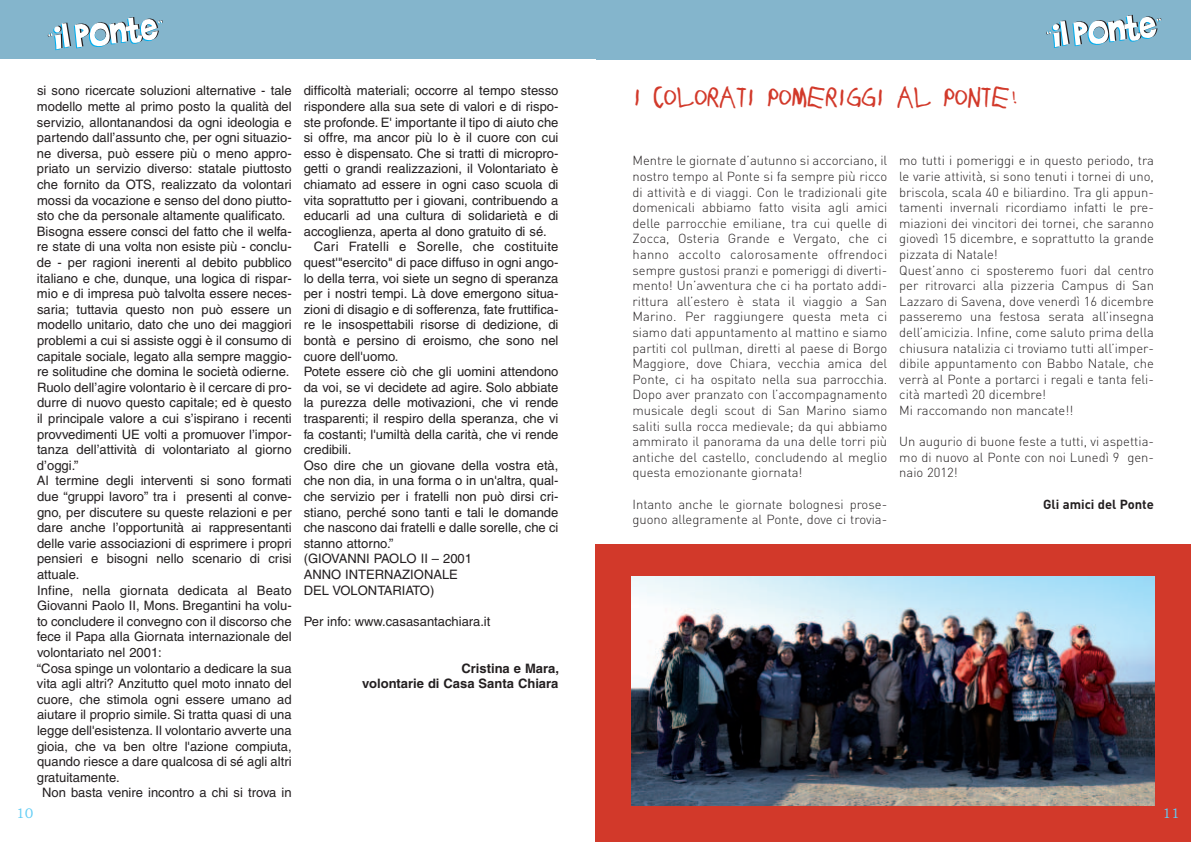
<style>
.page{position:relative;width:1191px;height:842px;background:#fff}
.page>*{position:absolute;margin:0;border:0;box-sizing:border-box;transform-origin:0 0}
.t1{font:22px "Childs Play Age Seven";letter-spacing:-.015em;color:#d2392a}
.t2{font:14px "Bookman Old Style";color:#62cdf5}
.t3{font:13px "Helvetica";color:#231f20}
.t4{font:300 13px/15.6px "DIN";color:#231f20;text-align:justify}
.t5{font:700 13px/15.6px "Helvetica";color:#231f20;text-align:right}
.t6{font:13px "Helvetica";letter-spacing:.02em;color:#231f20}
.t7{font:700 13px "DIN";color:#231f20}
</style>
<div class="page">
<div style="left:595px;top:544px;width:596px;height:298px;background:#d2392a"></div>
<div style="left:0;top:0;width:596px;height:59px;background:#84b5cc"></div>
<svg style="left:48px;top:17px;width:115px;height:33px"></svg>
<div style="left:596px;top:0;width:595px;height:59px;background:#84b5cc"></div>
<svg style="left:1046px;top:15px;width:115px;height:33px"></svg>
<img style="left:631px;top:576px;width:524px;height:230px">
<p class="t3" style="left:37px;top:86px;width:256px">si sono ricercate soluzioni alternative - tale</p>
<p class="t3" style="left:37px;top:102px;width:256px">modello mette al primo posto la qualità del</p>
<p class="t3" style="left:37px;top:117px;width:256px">servizio, allontanandosi da ogni ideologia e</p>
<p class="t3" style="left:37px;top:133px;width:256px">partendo dall’assunto che, per ogni situazio-</p>
<p class="t3" style="left:37px;top:148px;width:256px">ne diversa, può essere più o meno appro-</p>
<p class="t3" style="left:37px;top:164px;width:256px">priato un servizio diverso: statale piuttosto</p>
<p class="t3" style="left:37px;top:180px;width:256px">che fornito da OTS, realizzato da volontari</p>
<p class="t3" style="left:37px;top:195px;width:256px">mossi da vocazione e senso del dono piutto-</p>
<p class="t3" style="left:37px;top:211px;width:250px">sto che da personale altamente qualificato.</p>
<p class="t3" style="left:37px;top:226px;width:256px">Bisogna essere consci del fatto che il welfa-</p>
<p class="t3" style="left:37px;top:242px;width:256px">re state di una volta non esiste più - conclu-</p>
<p class="t3" style="left:37px;top:258px;width:256px">de - per ragioni inerenti al debito pubblico</p>
<p class="t3" style="left:37px;top:273px;width:256px">italiano e che, dunque, una logica di rispar-</p>
<p class="t3" style="left:37px;top:289px;width:256px">mio e di impresa può talvolta essere neces-</p>
<p class="t3" style="left:37px;top:304px;width:256px">saria; tuttavia questo non può essere un</p>
<p class="t3" style="left:37px;top:320px;width:256px">modello unitario, dato che uno dei maggiori</p>
<p class="t3" style="left:37px;top:336px;width:256px">problemi a cui si assiste oggi è il consumo di</p>
<p class="t3" style="left:37px;top:351px;width:256px">capitale sociale, legato alla sempre maggio-</p>
<p class="t3" style="left:37px;top:367px;width:254px">re solitudine che domina le società odierne.</p>
<p class="t3" style="left:37px;top:382px;width:256px">Ruolo dell’agire volontario è il cercare di pro-</p>
<p class="t3" style="left:37px;top:398px;width:256px">durre di nuovo questo capitale; ed è questo</p>
<p class="t3" style="left:37px;top:414px;width:256px">il principale valore a cui s’ispirano i recenti</p>
<p class="t3" style="left:37px;top:429px;width:256px">provvedimenti UE volti a promuover l’impor-</p>
<p class="t3" style="left:37px;top:445px;width:256px">tanza dell’attività di volontariato al giorno</p>
<p class="t3" style="left:37px;top:460px;width:43px">d’oggi.”</p>
<p class="t3" style="left:37px;top:476px;width:256px">Al termine degli interventi si sono formati</p>
<p class="t3" style="left:37px;top:492px;width:256px">due “gruppi lavoro” tra i presenti al conve-</p>
<p class="t3" style="left:37px;top:507px;width:256px">gno, per discutere su queste relazioni e per</p>
<p class="t3" style="left:37px;top:523px;width:256px">dare anche l’opportunità ai rappresentanti</p>
<p class="t3" style="left:37px;top:538px;width:256px">delle varie associazioni di esprimere i propri</p>
<p class="t3" style="left:37px;top:554px;width:256px">pensieri e bisogni nello scenario di crisi</p>
<p class="t3" style="left:37px;top:570px;width:44px">attuale.</p>
<p class="t3" style="left:37px;top:585px;width:256px">Infine, nella giornata dedicata al Beato</p>
<p class="t3" style="left:37px;top:601px;width:256px">Giovanni Paolo II, Mons. Bregantini ha volu-</p>
<p class="t3" style="left:37px;top:616px;width:256px">to concludere il convegno con il discorso che</p>
<p class="t3" style="left:37px;top:632px;width:256px">fece il Papa alla Giornata internazionale del</p>
<p class="t3" style="left:37px;top:648px;width:126px">volontariato nel 2001:</p>
<p class="t3" style="left:37px;top:663px;width:256px">“Cosa spinge un volontario a dedicare la sua</p>
<p class="t3" style="left:37px;top:679px;width:256px">vita agli altri? Anzitutto quel moto innato del</p>
<p class="t3" style="left:37px;top:694px;width:256px">cuore, che stimola ogni essere umano ad</p>
<p class="t3" style="left:37px;top:710px;width:256px">aiutare il proprio simile. Si tratta quasi di una</p>
<p class="t3" style="left:37px;top:726px;width:256px">legge dell'esistenza. Il volontario avverte una</p>
<p class="t3" style="left:37px;top:741px;width:256px">gioia, che va ben oltre l'azione compiuta,</p>
<p class="t3" style="left:37px;top:757px;width:256px">quando riesce a dare qualcosa di sé agli altri</p>
<p class="t3" style="left:37px;top:772px;width:84px">gratuitamente.</p>
<p class="t3" style="left:42px;top:788px;width:251px">Non basta venire incontro a chi si trova in</p>
<p class="t3" style="left:304px;top:86px;width:256px">difficoltà materiali; occorre al tempo stesso</p>
<p class="t3" style="left:304px;top:102px;width:256px">rispondere alla sua sete di valori e di rispo-</p>
<p class="t3" style="left:304px;top:117px;width:256px">ste profonde. E' importante il tipo di aiuto che</p>
<p class="t3" style="left:304px;top:133px;width:256px">si offre, ma ancor più lo è il cuore con cui</p>
<p class="t3" style="left:304px;top:148px;width:256px">esso è dispensato. Che si tratti di micropro-</p>
<p class="t3" style="left:304px;top:164px;width:256px">getti o grandi realizzazioni, il Volontariato è</p>
<p class="t3" style="left:304px;top:180px;width:256px">chiamato ad essere in ogni caso scuola di</p>
<p class="t3" style="left:304px;top:195px;width:256px">vita soprattutto per i giovani, contribuendo a</p>
<p class="t3" style="left:304px;top:211px;width:256px">educarli ad una cultura di solidarietà e di</p>
<p class="t3" style="left:304px;top:226px;width:245px">accoglienza, aperta al dono gratuito di sé.</p>
<p class="t6" style="left:314px;top:242px;width:246px">Cari Fratelli e Sorelle, che costituite</p>
<p class="t3" style="left:304px;top:258px;width:256px">quest'"esercito" di pace diffuso in ogni ango-</p>
<p class="t3" style="left:304px;top:273px;width:256px">lo della terra, voi siete un segno di speranza</p>
<p class="t3" style="left:304px;top:289px;width:256px">per i nostri tempi. Là dove emergono situa-</p>
<p class="t3" style="left:304px;top:304px;width:256px">zioni di disagio e di sofferenza, fate fruttifica-</p>
<p class="t3" style="left:304px;top:320px;width:256px">re le insospettabili risorse di dedizione, di</p>
<p class="t3" style="left:304px;top:336px;width:256px">bontà e persino di eroismo, che sono nel</p>
<p class="t3" style="left:304px;top:351px;width:96px">cuore dell'uomo.</p>
<p class="t3" style="left:304px;top:367px;width:256px">Potete essere ciò che gli uomini attendono</p>
<p class="t3" style="left:304px;top:382px;width:256px">da voi, se vi decidete ad agire. Solo abbiate</p>
<p class="t3" style="left:304px;top:398px;width:256px">la purezza delle motivazioni, che vi rende</p>
<p class="t3" style="left:304px;top:414px;width:256px">trasparenti; il respiro della speranza, che vi</p>
<p class="t3" style="left:304px;top:429px;width:256px">fa costanti; l'umiltà della carità, che vi rende</p>
<p class="t3" style="left:304px;top:445px;width:49px">credibili.</p>
<p class="t3" style="left:304px;top:460px;width:256px">Oso dire che un giovane della vostra età,</p>
<p class="t3" style="left:304px;top:476px;width:256px">che non dia, in una forma o in un'altra, qual-</p>
<p class="t3" style="left:304px;top:492px;width:256px">che servizio per i fratelli non può dirsi cri-</p>
<p class="t3" style="left:304px;top:507px;width:256px">stiano, perché sono tanti e tali le domande</p>
<p class="t3" style="left:304px;top:523px;width:256px">che nascono dai fratelli e dalle sorelle, che ci</p>
<p class="t3" style="left:304px;top:538px;width:91px">stanno attorno.”</p>
<p class="t3" style="left:304px;top:554px;width:170px">(GIOVANNI PAOLO II – 2001</p>
<p class="t3" style="left:304px;top:570px;width:156px">ANNO INTERNAZIONALE</p>
<p class="t3" style="left:304px;top:585px;width:132px">DEL VOLONTARIATO)</p>
<p class="t3" style="left:304px;top:616px;width:188px">Per info: www.casasantachiara.it</p>
<p class="t5" style="left:362px;top:661px;width:198px">Cristina e Mara,<br>volontarie di Casa Santa Chiara</p>
<h1 class="t1" style="left:632px;top:83px;width:388px">I COLORATI POMERIGGI AL PONTE!</h1>
<p class="t4" style="left:632px;top:153px;width:256px">Mentre le giornate d’autunno si accorciano, il nostro tempo al Ponte si fa sempre più ricco di attività e di viaggi. Con le tradizionali gite domenicali abbiamo fatto visita agli amici delle parrocchie emiliane, tra cui quelle di Zocca, Osteria Grande e Vergato, che ci hanno accolto calorosamente offrendoci sempre gustosi pranzi e pomeriggi di diverti&shy;mento! Un’avventura che ci ha portato addi&shy;rittura all’estero è stata il viaggio a San Marino. Per raggiungere questa meta ci siamo dati appuntamento al mattino e siamo partiti col pullman, diretti al paese di Borgo Maggiore, dove Chiara, vecchia amica del Ponte, ci ha ospitato nella sua parrocchia.<br>Dopo aver pranzato con l’accompagnamento musicale degli scout di San Marino siamo saliti sulla rocca medievale; da qui abbiamo ammirato il panorama da una delle torri più antiche del castello, concludendo al meglio questa emozionante giornata!</p>
<p class="t4" style="left:632px;top:496px;width:256px">Intanto anche le giornate bolognesi prose&shy;guono allegramente al Ponte, dove ci trovia-</p>
<p class="t4" style="left:899px;top:153px;width:256px;text-align:left">mo tutti i pomeriggi e in questo periodo, tra le varie attività, si sono tenuti i tornei di uno, briscola, scala 40 e biliardino. Tra gli appun&shy;tamenti invernali ricordiamo infatti le pre&shy;miazioni dei vincitori dei tornei, che saranno giovedì 15 dicembre, e soprattutto la grande pizzata di Natale!<br>Quest’anno ci sposteremo fuori dal centro per ritrovarci alla pizzeria Campus di San Lazzaro di Savena, dove venerdì 16 dicembre passeremo una festosa serata all’insegna dell’amicizia. Infine, come saluto prima della chiusura natalizia ci troviamo tutti all’imper&shy;dibile appuntamento con Babbo Natale, che verrà al Ponte a portarci i regali e tanta feli&shy;cità martedì 20 dicembre!<br>Mi raccomando non mancate!!</p>
<p class="t4" style="left:899px;top:434px;width:256px">Un augurio di buone feste a tutti, vi aspettia&shy;mo di nuovo al Ponte con noi Lunedì 9 gen&shy;naio 2012!</p>
<p class="t7" style="left:1043px;top:497px;width:112px">Gli amici del Ponte</p>
<p class="t2" style="left:16px;top:805px;width:19px">10</p>
<p class="t2" style="left:1162px;top:805px;width:19px">11</p>
</div>
